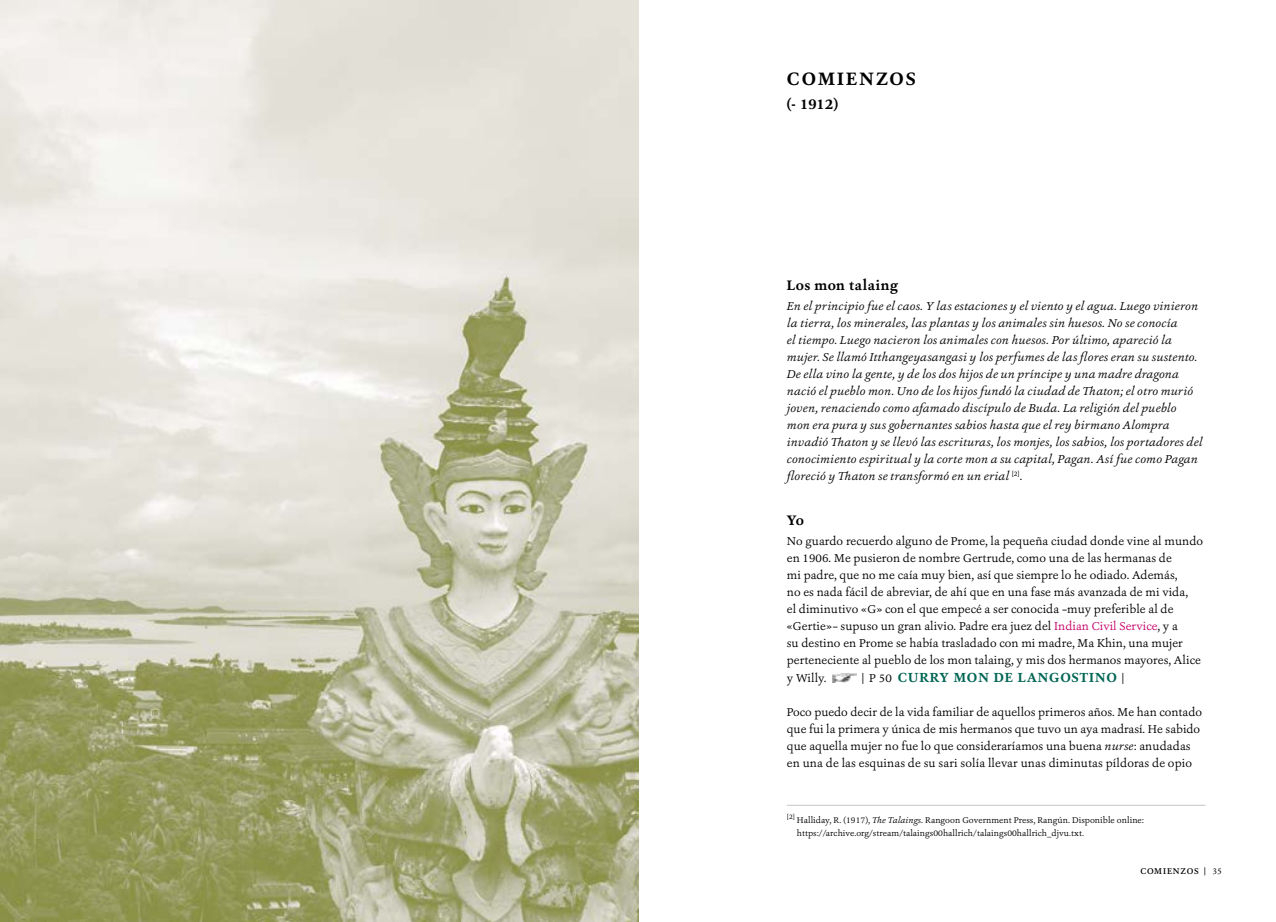
<style>
.page{position:relative;width:1276px;height:922px;background:#fff}
.page>*{position:absolute;margin:0;border:0;box-sizing:border-box;transform-origin:0 0}
.t1{font:700 18.75px "Ashbury";letter-spacing:.11em;color:#000}
.t2{font:700 15px "Ashbury";color:#000}
.t3{font:700 14.38px "Ashbury";letter-spacing:.04em;color:#000}
.t4{font:700 13.75px "Ashbury";letter-spacing:.055em;color:#006553}
.t5{font:11.88px/17.1px "Ashbury";letter-spacing:.005em;color:#000}
.t6{font:italic 11.88px/17px "Ashbury";letter-spacing:.01em;color:#000}
.t7{font:8.75px/12.5px "Ashbury";letter-spacing:.005em;color:#000}
.t8{font:500 8.75px "Ashbury";letter-spacing:.08em;color:#000}
.t9{font:6.88px "Ashbury";color:#000}
.s1{color:#c50068}
.s2{font-weight:400;font-size:11.88px;color:#000}
.s3{font-style:italic}
.s4{font-weight:400}
</style>
<div class="page">
<hr style="left:787px;top:804px;width:418px;height:1px;background:#c6c6c6">
<img style="left:832px;top:673px;width:25px;height:9px">
<img style="left:0;top:0;width:638px;height:921px">
<h1 class="t1" style="left:787px;top:66px;width:130px">COMIENZOS</h1>
<p class="t2" style="left:787px;top:94px;width:53px">(- 1912)</p>
<p class="t3" style="left:787px;top:275px;width:113px">Los mon talaing</p>
<p class="t6" style="left:787px;top:297px;width:417px">En el principio fue el caos. Y las estaciones y el viento y el agua. Luego vinieron la tierra, los minerales, las plantas y los animales sin huesos. No se conocía<br>el tiempo. Luego nacieron los animales con huesos. Por último, apareció la mujer. Se llamó Itthangeyasangasi y los perfumes de las flores eran su sustento.<br>De ella vino la gente, y de los dos hijos de un príncipe y una madre dragona nació el pueblo mon. Uno de los hijos fundó la ciudad de Thaton; el otro murió joven, renaciendo como afamado discípulo de Buda. La religión del pueblo mon era pura y sus gobernantes sabios hasta que el rey birmano Alompra invadió Thaton y se llevó las escrituras, los monjes, los sabios, los portadores del conocimiento espiritual y la corte mon a su capital, Pagan. Así fue como Pagan floreció y Thaton se transformó en un erial <sup>[2]</sup>.</p>
<p class="t3" style="left:787px;top:510px;width:19px">Yo</p>
<p class="t5" style="left:787px;top:532px;width:418px">No guardo recuerdo alguno de Prome, la pequeña ciudad donde vine al mundo en 1906. Me pusieron de nombre Gertrude, como una de las hermanas de<br>mi padre, que no me caía muy bien, así que siempre lo he odiado. Además,<br>no es nada fácil de abreviar, de ahí que en una fase más avanzada de mi vida,<br>el diminutivo «G» con el que empecé a ser conocida –muy preferible al de «Gertie»– supuso un gran alivio. Padre era juez del <span class="s1">Indian Civil Service</span>, y a<br>su destino en Prome se había trasladado con mi madre, Ma Khin, una mujer perteneciente al pueblo de los mon talaing, y mis dos hermanos mayores, Alice y Willy.</p>
<p class="t4" style="left:861px;top:668px;width:264px"><span class="s2">| P 50</span> CURRY MON DE LANGOSTINO <span class="s2">|</span></p>
<p class="t5" style="left:787px;top:703px;width:417px">Poco puedo decir de la vida familiar de aquellos primeros años. Me han contado que fui la primera y única de mis hermanos que tuvo un aya madrasí. He sabido que aquella mujer no fue lo que consideraríamos una buena <span class="s3">nurse</span>: anudadas en una de las esquinas de su sari solía llevar unas diminutas píldoras de opio</p>
<p class="t9" style="left:787px;top:812px;width:10px">[2]</p>
<p class="t7" style="left:797px;top:814px;width:349px">Halliday, R. (1917), <span class="s3">The Talaings</span>. Rangoon Government Press, Rangún. Disponible online: https://archive.org/stream/talaings00hallrich/talaings00hallrich_djvu.txt.</p>
<p class="t8" style="left:1140px;top:865px;width:83px">COMIENZOS | <span class="s4">35</span></p>
</div>
